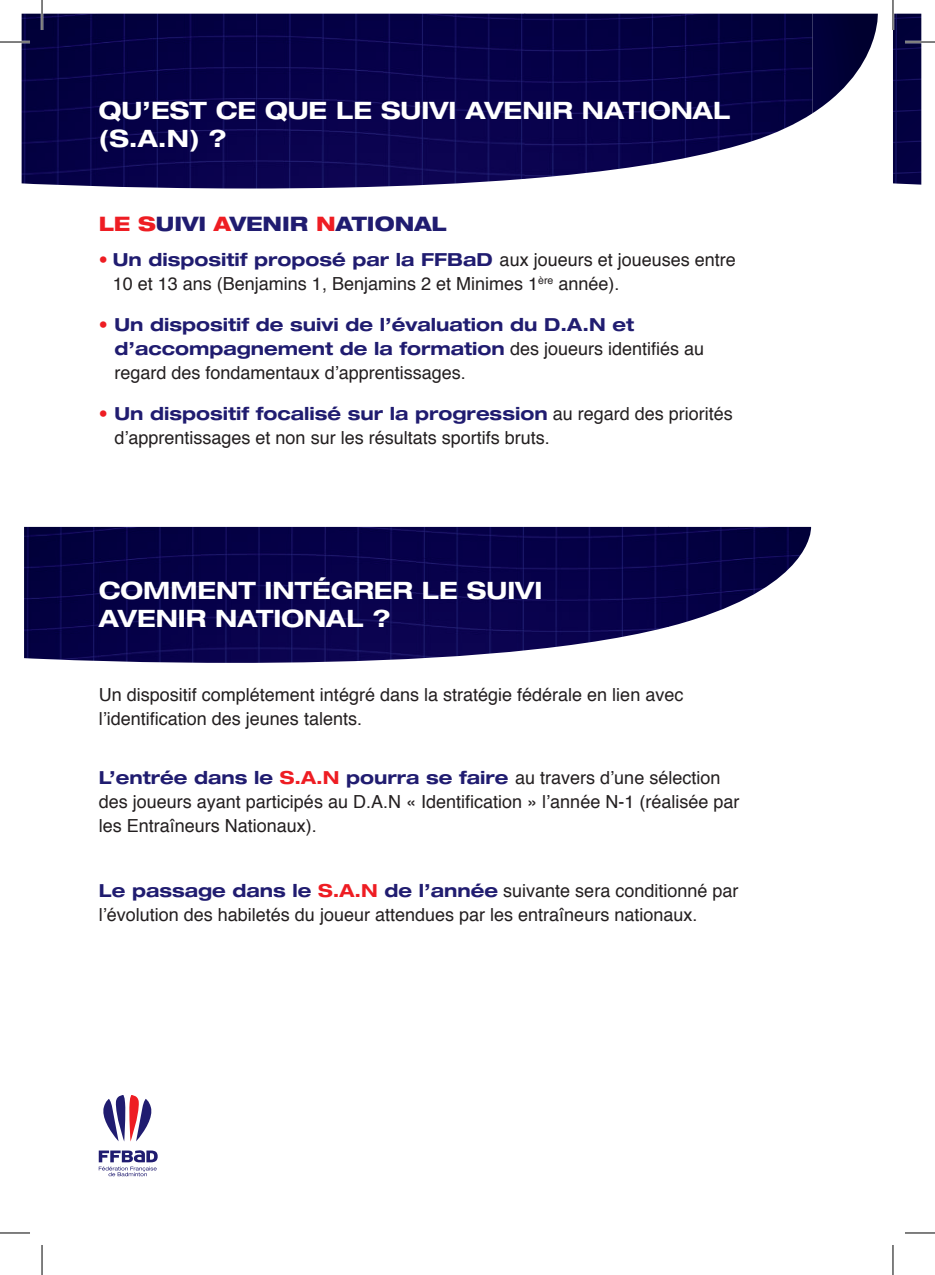
<style>
.page{position:relative;width:935px;height:1275px;background:#fff}
.page>*{position:absolute;margin:0;border:0;box-sizing:border-box;transform-origin:0 0}
.t1{font:700 expanded 24px/28px "Helvetica Neue LT Std";color:#fff}
.t2{font:800 expanded 20px "Helvetica Neue LT Std";color:#201c70}
.t3{font:18px/24px "Helvetica";color:#231f20}
.t4{font:700 expanded 18px/24px "Helvetica Neue LT Std";color:#201c70}
.s1{color:#ee1d23}
.s2{font-family:"Helvetica";font-weight:400;font-stretch:normal;color:#231f20}
.s3{font-family:"Helvetica Neue LT Std";font-weight:700;font-stretch:expanded;color:#201c70}
.s4{font-family:"Helvetica Neue LT Std";font-weight:700;font-stretch:expanded;color:#ee1d23}
</style>
<div class="page">
<svg style="left:812px;top:14px;width:66px;height:100px"></svg>
<img style="left:22px;top:14px;width:502px;height:174px">
<img style="left:524px;top:14px;width:288px;height:165px">
<img style="left:893px;top:14px;width:28px;height:171px">
<svg style="left:99px;top:1150px;width:59px;height:26px"></svg>
<svg style="left:103px;top:1095px;width:49px;height:46px"></svg>
<img style="left:24px;top:527px;width:644px;height:136px">
<img style="left:668px;top:527px;width:143px;height:100px">
<hr style="left:0;top:41px;width:30px;height:2px;background:#fff">
<hr style="left:904px;top:41px;width:30px;height:2px;background:#fff">
<hr style="left:41px;top:0;width:2px;height:30px;background:#fff">
<hr style="left:891px;top:0;width:3px;height:30px;background:#fff">
<hr style="left:0;top:42px;width:30px;height:1px;background:#000">
<hr style="left:904px;top:42px;width:30px;height:1px;background:#000">
<hr style="left:0;top:1232px;width:30px;height:1px;background:#000">
<hr style="left:904px;top:1232px;width:30px;height:1px;background:#000">
<hr style="left:42px;top:0;width:1px;height:30px;background:#000">
<hr style="left:42px;top:1245px;width:1px;height:30px;background:#000">
<hr style="left:892px;top:0;width:1px;height:30px;background:#000">
<hr style="left:892px;top:1245px;width:1px;height:30px;background:#000">
<h1 class="t1" style="left:99px;top:95px;width:633px">QU’EST CE QUE LE SUIVI AVENIR NATIONAL (S.A.N) ?</h1>
<p class="t2" style="left:99px;top:211px;width:349px"><span class="s1">LE S</span>UIVI <span class="s1">A</span>VENIR <span class="s1">N</span>ATIONAL</p>
<p class="t4" style="left:99px;top:247px;width:638px"><span class="s1">•</span> Un dispositif proposé par la FFBaD <span class="s2">aux joueurs et joueuses entre</span></p>
<p class="t3" style="left:113px;top:272px;width:508px">10 et 13 ans (Benjamins 1, Benjamins 2 et Minimes 1<sup>ère</sup> année).</p>
<p class="t4" style="left:114px;top:312px;width:591px;text-indent:-16px"><span class="s1">•</span> Un dispositif de suivi de l’évaluation du D.A.N et d’accompagnement de la formation <span class="s2">des joueurs identifiés au</span></p>
<p class="t3" style="left:114px;top:361px;width:353px">regard des fondamentaux d’apprentissages.</p>
<p class="t4" style="left:99px;top:401px;width:635px"><span class="s1">•</span> Un dispositif focalisé sur la progression <span class="s2">au regard des priorités</span></p>
<p class="t3" style="left:114px;top:426px;width:437px">d’apprentissages et non sur les résultats sportifs bruts.</p>
<h1 class="t1" style="left:99px;top:575px;width:445px">COMMENT INTÉGRER LE SUIVI<br>AVENIR NATIONAL ?</h1>
<p class="t3" style="left:99px;top:682px;width:586px">Un dispositif complétement intégré dans la stratégie fédérale en lien avec l’identification des jeunes talents.</p>
<p class="t4" style="left:99px;top:765px;width:623px">L’entrée dans le <span class="s1">S.A.N</span> pourra se faire <span class="s2">au travers d’une sélection</span></p>
<p class="t3" style="left:99px;top:790px;width:642px">des joueurs ayant participés au D.A.N « Identification » l’année N-1 (réalisée par les Entraîneurs Nationaux).</p>
<p class="t3" style="left:99px;top:879px;width:641px"><span class="s3">Le passage dans le</span> <span class="s4">S.A.N</span> <span class="s3">de l’année</span> suivante sera conditionné par l’évolution des habiletés du joueur attendues par les entraîneurs nationaux.</p>
</div>
